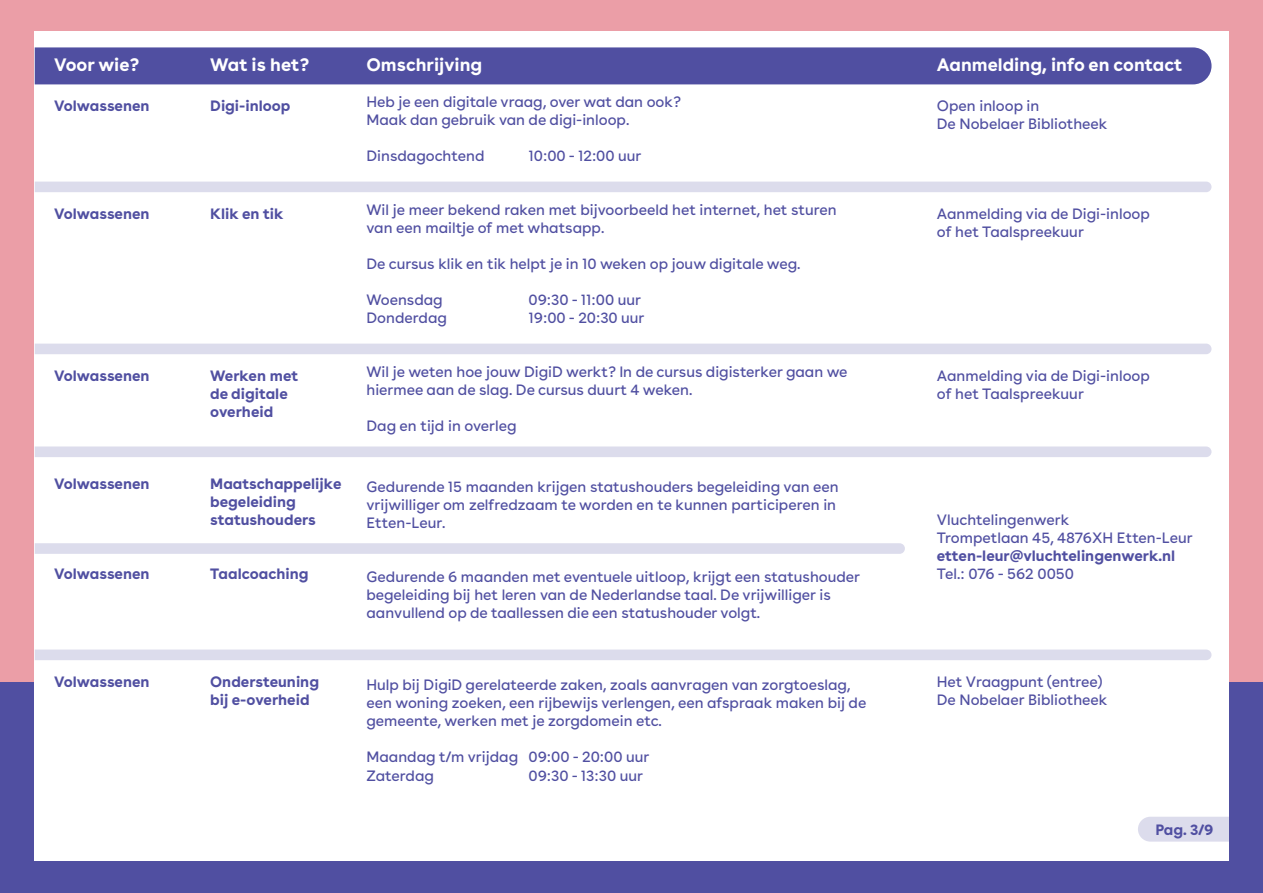
<style>
.page{position:relative;width:1263px;height:893px;background:#eb9ea7}
.page>*{position:absolute;margin:0;border:0;box-sizing:border-box;transform-origin:0 0}
.t1{font:700 18px "Buenos Aires";color:#fff}
.t2{font:15px/18px "Buenos Aires";color:#504fa1}
.t3{font:700 15px "Buenos Aires";color:#504fa1}
</style>
<div class="page">
<div style="left:0;top:682px;width:1263px;height:211px;background:#504fa1"></div>
<div style="left:35px;top:32px;width:1194px;height:829px;background:#fff"></div>
<div style="left:35px;top:47px;width:1176px;height:37px;background:#504fa1"></div>
<div style="left:35px;top:182px;width:1176px;height:10px;background:#dcdcec"></div>
<div style="left:35px;top:344px;width:1176px;height:10px;background:#dcdcec"></div>
<svg style="left:35px;top:446px;width:1176px;height:11px"></svg>
<svg style="left:35px;top:649px;width:1176px;height:11px"></svg>
<div style="left:1138px;top:817px;width:91px;height:25px;background:#dcdcec"></div>
<div style="left:35px;top:543px;width:870px;height:11px;background:#dcdcec"></div>
<p class="t1" style="left:54px;top:49px;width:87px">Voor wie?</p>
<p class="t3" style="left:54px;top:93px;width:97px">Volwassenen</p>
<p class="t3" style="left:54px;top:201px;width:97px">Volwassenen</p>
<p class="t3" style="left:54px;top:363px;width:97px">Volwassenen</p>
<p class="t1" style="left:210px;top:49px;width:100px">Wat is het?</p>
<p class="t3" style="left:210px;top:93px;width:82px">Digi-inloop</p>
<p class="t3" style="left:210px;top:201px;width:75px">Klik en tik</p>
<p class="t3" style="left:210px;top:363px;width:89px">Werken met</p>
<p class="t3" style="left:210px;top:381px;width:79px">de digitale</p>
<p class="t3" style="left:210px;top:399px;width:65px">overheid</p>
<p class="t1" style="left:366px;top:49px;width:117px">Omschrijving</p>
<p class="t2" style="left:366px;top:92px;width:316px">Heb je een digitale vraag, over wat dan ook?</p>
<p class="t2" style="left:366px;top:110px;width:264px">Maak dan gebruik van de digi-inloop.</p>
<p class="t2" style="left:366px;top:146px;width:120px">Dinsdagochtend</p>
<p class="t2" style="left:528px;top:146px;width:115px">10:00 - 12:00 uur</p>
<p class="t2" style="left:366px;top:200px;width:472px">Wil je meer bekend raken met bijvoorbeeld het internet, het sturen</p>
<p class="t2" style="left:366px;top:218px;width:239px">van een mailtje of met whatsapp.</p>
<p class="t2" style="left:366px;top:254px;width:436px">De cursus klik en tik helpt je in 10 weken op jouw digitale weg.</p>
<p class="t2" style="left:366px;top:290px;width:78px">Woensdag</p>
<p class="t2" style="left:528px;top:290px;width:114px">09:30 - 11:00 uur</p>
<p class="t2" style="left:366px;top:308px;width:82px">Donderdag</p>
<p class="t2" style="left:528px;top:308px;width:118px">19:00 - 20:30 uur</p>
<p class="t2" style="left:366px;top:362px;width:483px">Wil je weten hoe jouw DigiD werkt? In de cursus digisterker gaan we hiermee aan de slag. De cursus duurt 4 weken.</p>
<p class="t2" style="left:366px;top:416px;width:152px">Dag en tijd in overleg</p>
<p class="t1" style="left:937px;top:49px;width:247px">Aanmelding, info en contact</p>
<p class="t2" style="left:937px;top:95px;width:104px">Open inloop in</p>
<p class="t2" style="left:937px;top:113px;width:172px">De Nobelaer Bibliotheek</p>
<p class="t2" style="left:937px;top:203px;width:215px">Aanmelding via de Digi-inloop</p>
<p class="t2" style="left:937px;top:221px;width:149px">of het Taalspreekuur</p>
<p class="t2" style="left:937px;top:365px;width:215px">Aanmelding via de Digi-inloop</p>
<p class="t2" style="left:937px;top:383px;width:149px">of het Taalspreekuur</p>
<p class="t3" style="left:54px;top:471px;width:97px">Volwassenen</p>
<p class="t3" style="left:54px;top:561px;width:97px">Volwassenen</p>
<p class="t3" style="left:210px;top:471px;width:133px">Maatschappelijke</p>
<p class="t3" style="left:210px;top:489px;width:87px">begeleiding</p>
<p class="t3" style="left:210px;top:507px;width:107px">statushouders</p>
<p class="t3" style="left:210px;top:561px;width:100px">Taalcoaching</p>
<p class="t2" style="left:366px;top:477px;width:474px">Gedurende 15 maanden krijgen statushouders begeleiding van een vrijwilliger om zelfredzaam te worden en te kunnen participeren in</p>
<p class="t2" style="left:366px;top:513px;width:80px">Etten-Leur.</p>
<p class="t2" style="left:366px;top:567px;width:495px">Gedurende 6 maanden met eventuele uitloop, krijgt een statushouder begeleiding bij het leren van de Nederlandse taal. De vrijwilliger is aanvullend op de taallessen die een statushouder volgt.</p>
<p class="t2" style="left:937px;top:509px;width:134px">Vluchtelingenwerk</p>
<p class="t2" style="left:937px;top:527px;width:257px">Trompetlaan 45, 4876XH Etten-Leur</p>
<p class="t3" style="left:937px;top:543px;width:240px">etten-leur@vluchtelingenwerk.nl</p>
<p class="t2" style="left:937px;top:563px;width:139px">Tel.: 076 - 562 0050</p>
<p class="t3" style="left:54px;top:669px;width:97px">Volwassenen</p>
<p class="t3" style="left:210px;top:669px;width:110px">Ondersteuning</p>
<p class="t3" style="left:210px;top:687px;width:101px">bij e-overheid</p>
<p class="t2" style="left:366px;top:675px;width:501px">Hulp bij DigiD gerelateerde zaken, zoals aanvragen van zorgtoeslag, een woning zoeken, een rijbewijs verlengen, een afspraak maken bij de gemeente, werken met je zorgdomein etc.</p>
<p class="t2" style="left:366px;top:747px;width:284px">Maandag t/m vrijdag 09:00 - 20:00 uur</p>
<p class="t2" style="left:366px;top:765px;width:69px">Zaterdag</p>
<p class="t2" style="left:528px;top:765px;width:116px">09:30 - 13:30 uur</p>
<p class="t2" style="left:937px;top:671px;width:167px">Het Vraagpunt (entree)</p>
<p class="t2" style="left:937px;top:689px;width:172px">De Nobelaer Bibliotheek</p>
<p class="t3" style="left:1155px;top:817px;width:60px">Pag. 3/9</p>
</div>
